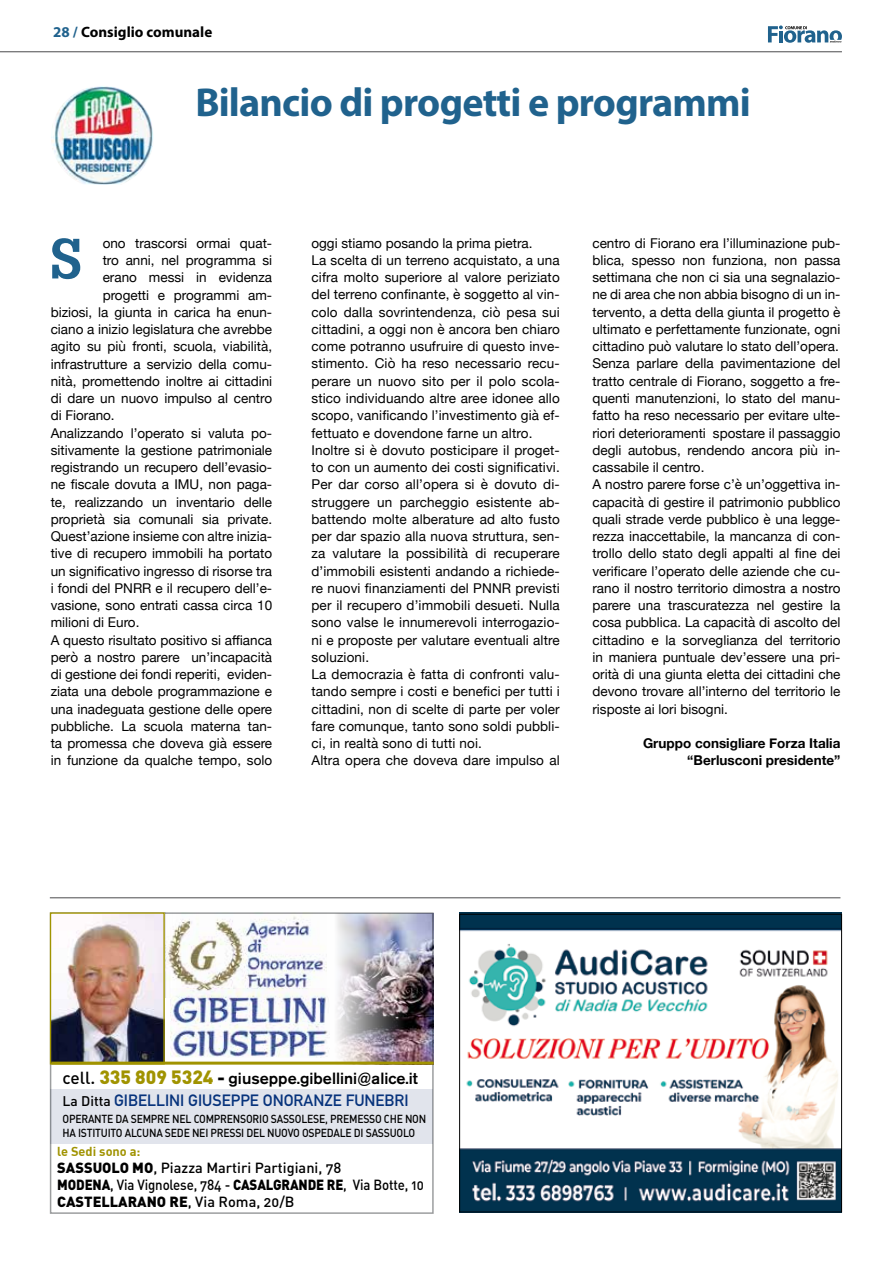
<style>
.page{position:relative;width:893px;height:1263px;background:#fff}
.page>*{position:absolute;margin:0;border:0;box-sizing:border-box;transform-origin:0 0}
.t1{font:700 55.35px "Glypha";color:#20628d}
.t2{font:700 40.5px "Myriad Pro";letter-spacing:-.02em;color:#20628d}
.t3{font:500 16.2px "Akzidenz Grotesk BE";color:#000}
.t4{font:700 16.2px "DIN Alternate";color:#07337c}
.t5{font:700 15px "Myriad Pro";color:#000}
.t6{font:14.55px/17px "DIN Medium Alternate";letter-spacing:-.005em;color:#000}
.t7{font:900 14.55px "DIN";color:#000}
.t8{font:13.5px/17.2px "Helvetica Neue";color:#000}
.t9{font:700 13.5px/17.2px "Helvetica Neue";color:#000;text-align:right}
.t10{font:700 12.75px "DIN";color:#a09300}
.t11{font:11.55px/13.8px "DIN Medium Alternate";letter-spacing:-.02em;color:#000;scale:.9 1}
.s1{color:#20628d}
.s2{font-family:"DIN Medium Alternate";font-weight:400;font-size:17.25px}
.s3{font-family:"DIN";font-weight:900;font-size:19.05px;color:#a09300}
.s4{font-family:"DIN";font-weight:900;font-size:17.25px}
.s5{font-family:"DIN Medium Alternate";font-weight:400;font-size:13.8px;color:#000}
.s6{font-family:"DIN";font-weight:900}
.s7{font-family:"DIN Medium Alternate";font-weight:400}
</style>
<div class="page">
<svg style="left:768px;top:26px;width:74px;height:17px"></svg>
<hr style="left:0;top:52px;width:842px;height:1px;background:#4b4b4d">
<img style="left:51px;top:86px;width:102px;height:98px">
<hr style="left:50px;top:897px;width:790px;height:1px;background:#4b4b4d">
<div style="left:51px;top:1089px;width:382px;height:55px;background:#e1e4ec"></div>
<img style="left:326px;top:913px;width:108px;height:148px">
<img style="left:52px;top:914px;width:111px;height:147px">
<div style="left:50px;top:912px;width:115px;height:152px;border:1px solid #a09300"></div>
<img style="left:166px;top:912px;width:160px;height:85px">
<img style="left:171px;top:989px;width:159px;height:69px">
<hr style="left:51px;top:1061px;width:383px;height:3px;background:#a09300">
<img style="left:461px;top:928px;width:379px;height:282px">
<div style="left:459px;top:912px;width:383px;height:16px;background:#00324e"></div>
<p class="t5" style="left:53px;top:22px;width:160px"><span class="s1">28 /</span> Consiglio comunale</p>
<h2 class="t2" style="left:195px;top:76px;width:557px">Bilancio di progetti e programmi</h2>
<h1 class="t1" style="left:50px;top:224px;width:33px">S</h1>
<p class="t8" style="left:592px;top:235px;width:250px">centro di Fiorano era l’illuminazione pub&shy;blica, spesso non funziona, non passa settimana che non ci sia una segnalazio&shy;ne di area che non abbia bisogno di un in&shy;tervento, a detta della giunta il progetto è ultimato e perfettamente funzionate, ogni cittadino può valutare lo stato dell’opera.<br>Senza parlare della pavimentazione del tratto centrale di Fiorano, soggetto a fre&shy;quenti manutenzioni, lo stato del manu&shy;fatto ha reso necessario per evitare ulte&shy;riori deterioramenti spostare il passaggio degli autobus, rendendo ancora più in&shy;cassabile il centro.<br>A nostro parere forse c’è un’oggettiva in&shy;capacità di gestire il patrimonio pubblico quali strade verde pubblico è una legge&shy;rezza inaccettabile, la mancanza di con&shy;trollo dello stato degli appalti al fine dei verificare l’operato delle aziende che cu&shy;rano il nostro territorio dimostra a nostro parere una trascuratezza nel gestire la cosa pubblica. La capacità di ascolto del cittadino e la sorveglianza del territorio in maniera puntuale dev’essere una pri&shy;orità di una giunta eletta dei cittadini che devono trovare all’interno del territorio le risposte ai lori bisogni.</p>
<p class="t9" style="left:643px;top:735px;width:199px">Gruppo consigliare Forza Italia “Berlusconi presidente”</p>
<p class="t8" style="left:311px;top:235px;width:250px">oggi stiamo posando la prima pietra.<br>La scelta di un terreno acquistato, a una cifra molto superiore al valore periziato del terreno confinante, è soggetto al vin&shy;colo dalla sovrintendenza, ciò pesa sui cittadini, a oggi non è ancora ben chiaro come potranno usufruire di questo inve&shy;stimento. Ciò ha reso necessario recu&shy;perare un nuovo sito per il polo scola&shy;stico individuando altre aree idonee allo scopo, vanificando l’investimento già ef&shy;fettuato e dovendone farne un altro.<br>Inoltre si è dovuto posticipare il proget&shy;to con un aumento dei costi significativi.<br>Per dar corso all’opera si è dovuto di&shy;struggere un parcheggio esistente ab&shy;battendo molte alberature ad alto fusto per dar spazio alla nuova struttura, sen&shy;za valutare la possibilità di recuperare d’immobili esistenti andando a richiede&shy;re nuovi finanziamenti del PNNR previsti per il recupero d’immobili desueti. Nulla sono valse le innumerevoli interrogazio&shy;ni e proposte per valutare eventuali altre soluzioni.<br>La democrazia è fatta di confronti valu&shy;tando sempre i costi e benefici per tutti i cittadini, non di scelte di parte per voler fare comunque, tanto sono soldi pubbli&shy;ci, in realtà sono di tutti noi.<br>Altra opera che doveva dare impulso al</p>
<p class="t8" style="left:103px;top:235px;width:171px">ono trascorsi ormai quat-</p>
<p class="t8" style="left:103px;top:252px;width:171px">tro anni, nel programma si</p>
<p class="t8" style="left:103px;top:270px;width:171px">erano messi in evidenza</p>
<p class="t8" style="left:103px;top:287px;width:171px">progetti e programmi am-</p>
<p class="t8" style="left:51px;top:304px;width:223px">biziosi, la giunta in carica ha enun-</p>
<p class="t8" style="left:51px;top:321px;width:223px">ciano a inizio legislatura che avrebbe</p>
<p class="t8" style="left:51px;top:339px;width:223px">agito su più fronti, scuola, viabilità,</p>
<p class="t8" style="left:51px;top:356px;width:223px">infrastrutture a servizio della comu-</p>
<p class="t8" style="left:51px;top:373px;width:223px">nità, promettendo inoltre ai cittadini</p>
<p class="t8" style="left:51px;top:390px;width:223px">di dare un nuovo impulso al centro</p>
<p class="t8" style="left:51px;top:408px;width:66px">di Fiorano.</p>
<p class="t8" style="left:51px;top:425px;width:223px">Analizzando l’operato si valuta po-</p>
<p class="t8" style="left:51px;top:442px;width:223px">sitivamente la gestione patrimoniale</p>
<p class="t8" style="left:51px;top:459px;width:223px">registrando un recupero dell’evasio-</p>
<p class="t8" style="left:51px;top:477px;width:223px">ne fiscale dovuta a IMU, non paga-</p>
<p class="t8" style="left:51px;top:494px;width:223px">te, realizzando un inventario delle</p>
<p class="t8" style="left:51px;top:511px;width:223px">proprietà sia comunali sia private.</p>
<p class="t8" style="left:51px;top:528px;width:223px">Quest’azione insieme con altre inizia-</p>
<p class="t8" style="left:51px;top:546px;width:223px">tive di recupero immobili ha portato</p>
<p class="t8" style="left:51px;top:563px;width:223px">un significativo ingresso di risorse tra</p>
<p class="t8" style="left:51px;top:580px;width:223px">i fondi del PNRR e il recupero dell’e-</p>
<p class="t8" style="left:51px;top:597px;width:223px">vasione, sono entrati cassa circa 10</p>
<p class="t8" style="left:51px;top:615px;width:90px">milioni di Euro.</p>
<p class="t8" style="left:51px;top:632px;width:223px">A questo risultato positivo si affianca</p>
<p class="t8" style="left:51px;top:649px;width:223px">però a nostro parere un’incapacità</p>
<p class="t8" style="left:51px;top:666px;width:223px">di gestione dei fondi reperiti, eviden-</p>
<p class="t8" style="left:51px;top:684px;width:223px">ziata una debole programmazione e</p>
<p class="t8" style="left:51px;top:701px;width:223px">una inadeguata gestione delle opere</p>
<p class="t8" style="left:51px;top:718px;width:223px">pubbliche. La scuola materna tan-</p>
<p class="t8" style="left:51px;top:735px;width:223px">ta promessa che doveva già essere</p>
<p class="t8" style="left:51px;top:753px;width:223px">in funzione da qualche tempo, solo</p>
<p class="t3" style="left:63px;top:1069px;width:357px"><span class="s2">cell.</span> <span class="s3">335 809 5324</span> <span class="s4">-</span> giuseppe.gibellini@alice.it</p>
<p class="t4" style="left:63px;top:1088px;width:347px"><span class="s5">La Ditta</span> GIBELLINI GIUSEPPE ONORANZE FUNEBRI</p>
<p class="t11" style="left:63px;top:1112px;width:406px">OPERANTE DA SEMPRE NEL COMPRENSORIO SASSOLESE, PREMESSO CHE NON<br>HA ISTITUITO ALCUNA SEDE NEI PRESSI DEL NUOVO OSPEDALE DI SASSUOLO</p>
<p class="t10" style="left:57px;top:1143px;width:85px">le Sedi sono a:</p>
<p class="t6" style="left:57px;top:1159px;width:368px"><span class="s6">SASSUOLO MO</span>, Piazza Martiri Partigiani, 78<br><span class="s6">MODENA</span>, Via Vignolese, 784 - <span class="s6">CASALGRANDE RE</span>, Via Botte, 10</p>
<p class="t7" style="left:57px;top:1192px;width:239px">CASTELLARANO RE<span class="s7">, Via Roma, 20/B</span></p>
</div>
